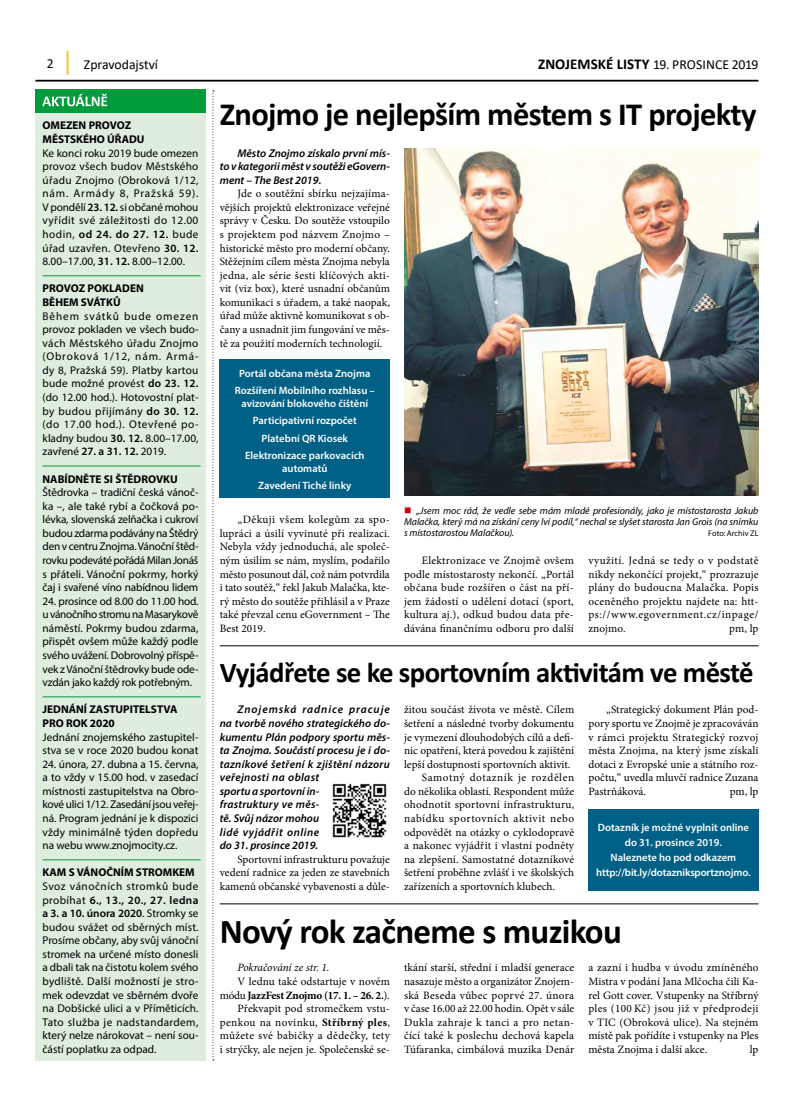
<style>
.page{position:relative;width:794px;height:1110px;background:#fff}
.page>*{position:absolute;margin:0;border:0;box-sizing:border-box;transform-origin:0 0}
.t1{font:700 35px "Calibri";letter-spacing:-.02em;color:#000}
.t2{font:700 32.5px "Calibri";letter-spacing:-.02em;color:#000}
.t3{font:700 28.75px "Calibri";letter-spacing:-.02em;color:#000}
.t4{font:13.75px "Calibri";color:#000}
.t5{font:11.25px/13.6px "Minion Pro";letter-spacing:.005em;color:#000;text-align:justify}
.t6{font:11.25px/13.6px "Myriad Pro";color:#000;text-align:justify}
.t7{font:italic 600 11.25px/13.6px "Myriad Pro";letter-spacing:.005em;color:#000;text-align:justify}
.t8{font:700 11.25px/13.6px "Myriad Pro";color:#000}
.t9{font:11.25px "Minion Pro";letter-spacing:.045em;color:#000}
.t10{font:11.25px "Minion Pro";letter-spacing:.05em;color:#000}
.t11{font:italic 11.25px "Minion Pro";letter-spacing:-.01em;color:#000}
.t12{font:600 10.62px/17.4px "Myriad Pro";color:#fff;text-align:center}
.t13{font:italic 10px/11.2px "Myriad Pro";letter-spacing:-.005em;color:#000;text-align:justify}
.t14{font:8.12px "Myriad Pro";color:#000}
.s1{font-weight:700;font-size:15px}
.s2{font-weight:600}
.s3{color:#d10007}
.s4{font-weight:700}
</style>
<div class="page">
<svg style="left:67px;top:51px;width:1px;height:24px"></svg>
<hr style="left:35px;top:80px;width:723px;height:1px;background:#000">
<svg style="left:212px;top:90px;width:2px;height:970px"></svg>
<div style="left:35px;top:108px;width:171px;height:952px;background:#deeddd"></div>
<div style="left:35px;top:89px;width:171px;height:24px;background:#009c3c"></div>
<svg style="left:42px;top:94px;width:65px;height:12px"></svg>
<hr style="left:43px;top:275px;width:158px;height:1px;background:#009c3c">
<hr style="left:43px;top:465px;width:158px;height:1px;background:#009c3c">
<hr style="left:43px;top:696px;width:158px;height:1px;background:#009c3c">
<hr style="left:43px;top:859px;width:158px;height:1px;background:#009c3c">
<hr style="left:220px;top:645px;width:538px;height:1px;background:#000">
<hr style="left:220px;top:903px;width:538px;height:1px;background:#000">
<img style="left:404px;top:149px;width:354px;height:346px">
<div style="left:220px;top:359px;width:170px;height:139px;background:#006085"></div>
<div style="left:588px;top:808px;width:170px;height:82px;background:#006085"></div>
<img style="left:332px;top:783px;width:55px;height:55px">
<p class="t4" style="left:47px;top:53px;width:8px">2</p>
<p class="t4" style="left:84px;top:54px;width:76px">Zpravodajství</p>
<p class="t4" style="left:538px;top:55px;width:222px"><span class="s1">ZNOJEMSKÉ LISTY</span> 19. PROSINCE 2019</p>
<p class="t8" style="left:43px;top:118px;width:104px">OMEZEN PROVOZ<br>MĚSTSKÉHO ÚŘADU</p>
<p class="t6" style="left:43px;top:146px;width:157px">Ke konci roku 2019 bude omezen provoz všech budov Městského úřadu Znojmo (Obroková 1/12, nám. Armády 8, Pražská 59).<br>V pondělí <span class="s2">23. 12.</span> si občané mohou vyřídit své záležitosti do 12.00 hodin, <span class="s2">od 24. do 27. 12.</span> bude úřad uzavřen. Otevřeno <span class="s2">30. 12.<br></span>8.00–17.00, <span class="s2">31. 12.</span> 8.00–12.00.</p>
<p class="t8" style="left:43px;top:281px;width:103px">PROVOZ POKLADEN<br>BĚHEM SVÁTKŮ</p>
<p class="t6" style="left:43px;top:308px;width:157px">Během svátků bude omezen provoz pokladen ve všech budo&shy;vách Městského úřadu Znojmo (Obroková 1/12, nám. Armá&shy;dy 8, Pražská 59). Platby kartou bude možné provést <span class="s2">do 23. 12. </span>(do 12.00 hod.). Hotovostní plat&shy;by budou přijímány <span class="s2">do 30. 12. </span>(do 17.00 hod.). Otevřené po&shy;kladny budou <span class="s2">30. 12.</span> 8.00–17.00, zavřené <span class="s2">27. a 31. 12.</span> 2019.</p>
<p class="t8" style="left:43px;top:471px;width:137px">NABÍDNĚTE SI ŠTĚDROVKU</p>
<p class="t6" style="left:43px;top:485px;width:157px">Štědrovka – tradiční česká vánoč&shy;ka –, ale také rybí a čočková po&shy;lévka, slovenská zelňačka i cukroví budou zdarma podávány na Štědrý den v centru Znojma. Vánoční štěd&shy;rovku podeváté pořádá Milan Jonáš s přáteli. Vánoční pokrmy, horký čaj i svařené víno nabídnou lidem</p>
<p class="t6" style="left:43px;top:593px;width:157px">24. prosince od 8.00 do 11.00 hod. u vánočního stromu na Masarykově náměstí. Pokrmy budou zdarma, přispět ovšem může každý podle svého uvážení. Dobrovolný příspě&shy;vek z Vánoční štědrovky bude ode&shy;vzdán jako každý rok potřebným.</p>
<p class="t8" style="left:43px;top:702px;width:136px">JEDNÁNÍ ZASTUPITELSTVA<br>PRO ROK 2020</p>
<p class="t6" style="left:43px;top:729px;width:157px">Jednání znojemského zastupitel&shy;stva se v roce 2020 budou konat</p>
<p class="t6" style="left:43px;top:756px;width:157px">24. února, 27. dubna a 15. června, a to vždy v 15.00 hod. v zasedací místnosti zastupitelstva na Obro&shy;kové ulici 1/12. Zasedání jsou veřej&shy;ná. Program jednání je k dispozici vždy minimálně týden dopředu na webu www.znojmocity.cz.</p>
<p class="t8" style="left:43px;top:865px;width:154px">KAM S VÁNOČNÍM STROMKEM</p>
<p class="t6" style="left:43px;top:878px;width:157px">Svoz vánočních stromků bude probíhat <span class="s2">6., 13., 20., 27. ledna a 3. a 10. února 2020</span>. Stromky se budou svážet od sběrných míst.<br>Prosíme občany, aby svůj vánoční stromek na určené místo donesli a dbali tak na čistotu kolem svého bydliště. Další možností je stro&shy;mek odevzdat ve sběrném dvoře na Dobšické ulici a v Příměticích.<br>Tato služba je nadstandardem, který nelze nárokovat – není sou&shy;částí poplatku za odpad.</p>
<h2 class="t2" style="left:220px;top:92px;width:538px">Znojmo je nejlepším městem s IT projekty</h2>
<p class="t7" style="left:220px;top:146px;width:172px;text-indent:18px">Město Znojmo získalo první mís&shy;to v kategorii měst v soutěži eGovern&shy;ment – The Best 2019.</p>
<p class="t5" style="left:220px;top:187px;width:172px;text-indent:18px">Jde o soutěžní sbírku nejzajíma&shy;vějších projektů elektronizace veřejné správy v Česku. Do soutěže vstoupilo s projektem pod názvem Znojmo – historické město pro moderní občany.<br>Stěžejním cílem města Znojma nebyla jedna, ale série šesti klíčových akti&shy;vit (viz box), které usnadní občanům komunikaci s úřadem, a také naopak, úřad může aktivně komunikovat s ob&shy;čany a usnadnit jim fungování ve měs&shy;tě za použití moderních technologií.</p>
<p class="t12" style="left:235px;top:364px;width:142px">Portál občana města Znojma<br>Rozšíření Mobilního rozhlasu –</p>
<p class="t12" style="left:241px;top:394px;width:128px">avizování blokového čištění<br>Participativní rozpočet<br>Platební QR Kiosek<br>Elektronizace parkovacích</p>
<p class="t12" style="left:258px;top:459px;width:95px">automatů<br>Zavedení Tiché linky</p>
<p class="t5" style="left:220px;top:512px;width:172px;text-indent:18px">„Děkuji všem kolegům za spo&shy;lupráci a úsilí vyvinuté při realizaci.<br>Nebyla vždy jednoduchá, ale společ&shy;ným úsilím se nám, myslím, podařilo město posunout dál, což nám potvrdila i tato soutěž,“ řekl Jakub Malačka, kte&shy;rý město do soutěže přihlásil a v Praze také převzal cenu eGovernment – The Best 2019.</p>
<p class="t13" style="left:404px;top:504px;width:356px"><span class="s3">■</span> „Jsem moc rád, že vedle sebe mám mladé profesionály, jako je místostarosta Jakub Malačka, který má na získání ceny lví podíl,“ nechal se slyšet starosta Jan Grois (na snímku s místostarostou Malačkou).</p>
<p class="t14" style="left:708px;top:528px;width:52px">Foto: Archiv ZL</p>
<p class="t5" style="left:404px;top:553px;width:171px;text-indent:18px">Elektronizace ve Znojmě ovšem podle místostarosty nekončí. „Portál občana bude rozšířen o část na pří&shy;jem žádostí o udělení dotací (sport, kultura aj.), odkud budou data pře&shy;dávána finančnímu odboru pro další</p>
<p class="t5" style="left:588px;top:553px;width:172px">využití. Jedná se tedy o v podstatě nikdy nekončící projekt,“ prozrazuje plány do budoucna Malačka. Popis oceněného projektu najdete na: htt&shy;ps://www.egovernment.cz/inpage/ znojmo.</p>
<p class="t5" style="left:729px;top:621px;width:31px">pm, lp</p>
<h3 class="t3" style="left:220px;top:652px;width:535px">Vyjádřete se ke sportovním aktivitám ve městě</h3>
<p class="t5" style="left:404px;top:702px;width:172px">žitou součást života ve městě. Cílem</p>
<p class="t5" style="left:404px;top:716px;width:172px">šetření a následné tvorby dokumentu</p>
<p class="t5" style="left:404px;top:730px;width:172px">je vymezení dlouhodobých cílů a defi-</p>
<p class="t5" style="left:404px;top:743px;width:172px">nic opatření, která povedou k zajištění</p>
<p class="t5" style="left:404px;top:757px;width:168px">lepší dostupnosti sportovních aktivit.</p>
<p class="t10" style="left:422px;top:770px;width:154px">Samotný dotazník je rozdělen</p>
<p class="t5" style="left:404px;top:784px;width:172px">do několika oblastí. Respondent může</p>
<p class="t5" style="left:404px;top:797px;width:172px">ohodnotit sportovní infrastrukturu,</p>
<p class="t9" style="left:404px;top:810px;width:172px">nabídku sportovních aktivit nebo</p>
<p class="t5" style="left:404px;top:825px;width:172px">odpovědět na otázky o cyklodopravě</p>
<p class="t5" style="left:404px;top:838px;width:172px">a nakonec vyjádřit i vlastní podněty</p>
<p class="t5" style="left:404px;top:852px;width:172px">na zlepšení. Samostatné dotazníkové</p>
<p class="t5" style="left:404px;top:865px;width:172px">šetření proběhne zvlášť i ve školských</p>
<p class="t5" style="left:404px;top:879px;width:153px">zařízeních a sportovních klubech.</p>
<p class="t5" style="left:588px;top:702px;width:172px;text-indent:18px">„Strategický dokument Plán pod&shy;pory sportu ve Znojmě je zpracováván v rámci projektu Strategický rozvoj města Znojma, na který jsme získali dotaci z Evropské unie a státního roz&shy;počtu,“ uvedla mluvčí radnice Zuzana Pastrňáková.</p>
<p class="t7" style="left:220px;top:702px;width:172px;text-align:left;text-indent:18px">Znojemská radnice pracuje na tvorbě nového strategického do&shy;kumentu Plán podpory sportu měs&shy;ta Znojma. Součástí procesu je i do&shy;tazníkové šetření k zjištění názoru veřejnosti na oblast<br>sportu a sportovní in-<br>frastruktury ve měs-<br>tě. Svůj názor mohou<br>lidé vyjádřit online<br>do 31. prosince 2019.</p>
<p class="t5" style="left:220px;top:852px;width:172px;text-indent:18px">Sportovní infrastrukturu považuje vedení radnice za jeden ze stavebních kamenů občanské vybavenosti a důle-</p>
<p class="t5" style="left:730px;top:784px;width:30px">pm, lp</p>
<p class="t12" style="left:596px;top:819px;width:156px;line-height:15px">Dotazník je možné vyplnit online do 31. prosince 2019.<br>Naleznete ho pod odkazem http://bit.ly/dotazniksportznojmo.</p>
<h1 class="t1" style="left:220px;top:906px;width:403px">Nový rok začneme s muzikou</h1>
<p class="t5" style="left:404px;top:960px;width:172px">tkání starší, střední i mladší generace nasazuje město a organizátor Znojem&shy;ská Beseda vůbec poprvé 27. února v čase 16.00 až 22.00 hodin. Opět v sále Dukla zahraje k tanci a pro netan&shy;čící také k poslechu dechová kapela Túfaranka, cimbálová muzika Denár</p>
<p class="t5" style="left:588px;top:960px;width:172px">a zazní i hudba v úvodu zmíněného Mistra v podání Jana Mlčocha čili Ka&shy;rel Gott cover. Vstupenky na Stříbrný ples (100 Kč) jsou již v předprodeji v TIC (Obroková ulice). Na stejném místě pak pořídíte i vstupenky na Ples města Znojma i další akce.</p>
<p class="t11" style="left:237px;top:959px;width:94px">Pokračování ze str. 1.</p>
<p class="t5" style="left:220px;top:974px;width:172px;text-align:right">V lednu také odstartuje v novém módu <span class="s4">JazzFest Znojmo (17. 1. – 26. 2.</span>).<br>Překvapit pod stromečkem vstu&shy;penkou na novinku, <span class="s4">Stříbrný ples</span>, můžete své babičky a dědečky, tety i strýčky, ale nejen je. Společenské se-</p>
<p class="t5" style="left:750px;top:1042px;width:10px">lp</p>
</div>
